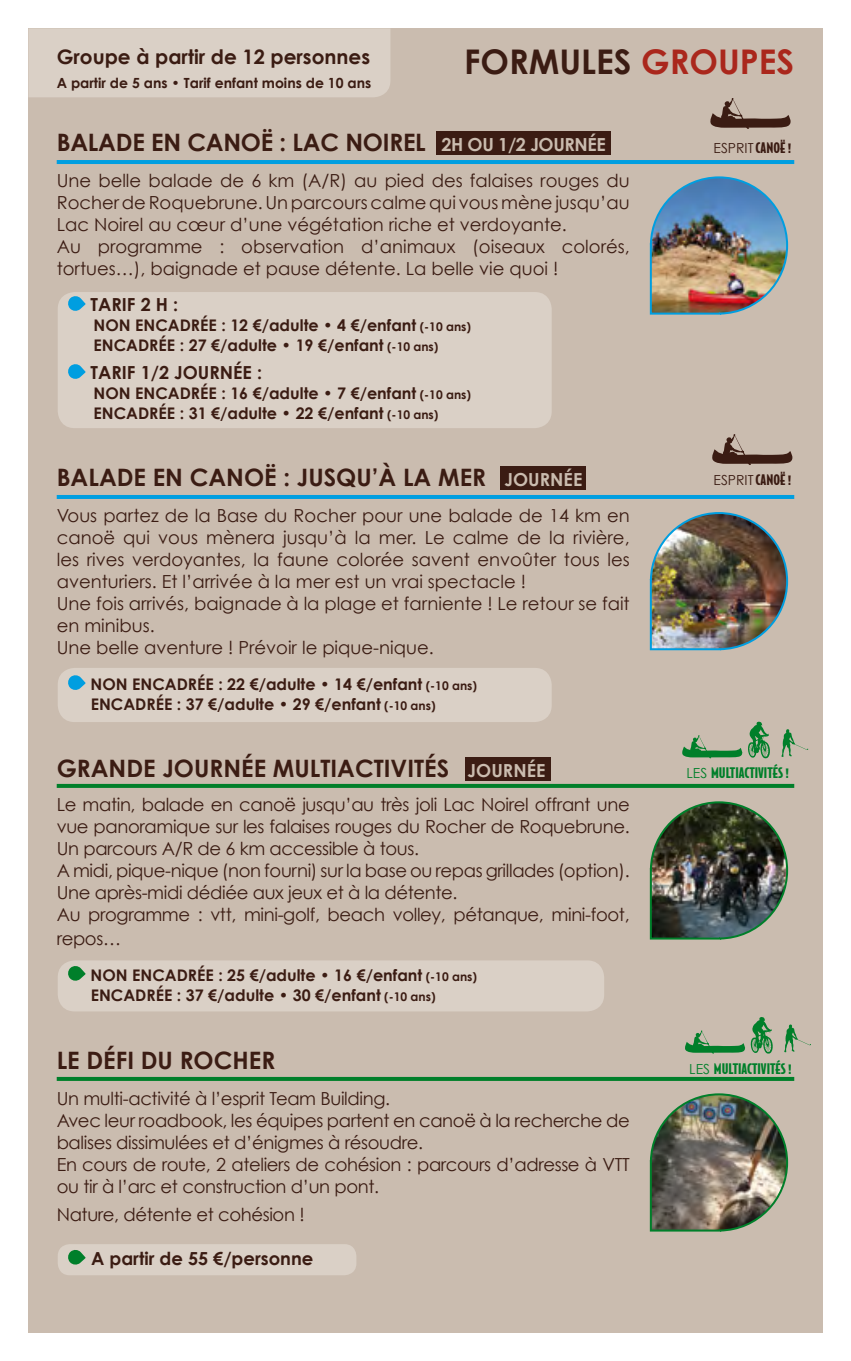
<style>
.page{position:relative;width:851px;height:1361px;background:#fff}
.page>*{position:absolute;margin:0;border:0;box-sizing:border-box;transform-origin:0 0}
.t1{font:700 34px "Century Gothic";color:#3b1c13}
.t2{font:700 24px "Century Gothic";color:#3b1c13}
.t3{font:700 20px "Century Gothic";color:#3b1c13}
.t4{font:18px/22px "Century Gothic";color:#3b1c13}
.t5{font:18px/22px "Century Gothic";letter-spacing:-.02em;color:#3b1c13}
.t6{font:700 18px "Century Gothic";color:#3b1c13}
.t7{font:700 16px/20px "Century Gothic";color:#3b1c13}
.t8{font:700 14px "Century Gothic";color:#3b1c13}
.t9{font:13.8px "Bodega Sans Black Smallcaps";color:#007f2a}
.t10{font:13.8px "Century Gothic";color:#3b1c13}
.s1{color:#aa271c}
.s2{font-size:18px;color:#cabcaf}
.s3{font-size:12px}
.s4{font-family:"Bodega Sans Black Smallcaps"}
.s5{font-family:"Century Gothic"}
</style>
<div class="page">
<div style="left:28px;top:28px;width:794px;height:1304px;background:#cabcaf"></div>
<div style="left:28px;top:28px;width:362px;height:69px;background:#dad0c6"></div>
<svg style="left:710px;top:98px;width:81px;height:31px"></svg>
<hr style="left:57px;top:160px;width:737px;height:4px;background:#009ee0">
<hr style="left:57px;top:495px;width:737px;height:4px;background:#009ee0">
<svg style="left:57px;top:784px;width:591px;height:4px;background:#04802c"></svg>
<svg style="left:57px;top:1077px;width:591px;height:4px;background:#03802c"></svg>
<div style="left:58px;top:1244px;width:298px;height:31px;background:#dad0c6;border-radius:12px"></div>
<div style="left:58px;top:668px;width:493px;height:54px;background:#dad0c6;border-radius:17px"></div>
<div style="left:58px;top:292px;width:493px;height:136px;background:#dad0c6;border-radius:17px"></div>
<div style="left:58px;top:960px;width:546px;height:51px;background:#dad0c6;border-radius:17px"></div>
<img style="left:648px;top:512px;width:162px;height:821px">
<img style="left:649px;top:176px;width:144px;height:289px">
<div style="left:437px;top:132px;width:174px;height:23px;background:#3b1c13"></div>
<div style="left:500px;top:466px;width:85px;height:24px;background:#3b1c13"></div>
<div style="left:465px;top:757px;width:85px;height:24px;background:#3b1c13"></div>
<svg style="left:68px;top:296px;width:18px;height:15px"></svg>
<svg style="left:68px;top:364px;width:18px;height:15px"></svg>
<svg style="left:68px;top:675px;width:18px;height:15px"></svg>
<svg style="left:68px;top:966px;width:18px;height:15px"></svg>
<svg style="left:68px;top:1250px;width:18px;height:15px"></svg>
<p class="t3" style="left:57px;top:44px;width:315px">Groupe à partir de 12 personnes</p>
<p class="t8" style="left:57px;top:74px;width:316px">A partir de 5 ans • Tarif enfant moins de 10 ans</p>
<h1 class="t1" style="left:464px;top:41px;width:331px">FORMULES <span class="s1">GROUPES</span></h1>
<h2 class="t2" style="left:57px;top:127px;width:550px">BALADE EN CANOË : LAC NOIREL <span class="s2">2H ou 1/2 JOURNÉE</span></h2>
<p class="t4" style="left:57px;top:169px;width:574px">U ne belle balade de 6 km (A/R) au pied des falaises rouges du Rocher de Roquebrune. U n parcours calme qui vous mène jusqu’au Lac Noirel au cœur d’une végétation riche et verdoyante.<br>Au programme : observation d’animaux (oiseaux colorés, tortues…), baignade et pause détente. La belle vie quoi !</p>
<p class="t6" style="left:91px;top:293px;width:89px">Tarif 2 H :</p>
<p class="t7" style="left:94px;top:315px;width:379px">NON ENCADRÉE : 12 €/adulte • 4 €/enfant <span class="s3">(-10 ans)<br></span>ENCADRÉE : 27 €/adulte • 19 €/enfant <span class="s3">(-10 ans)</span></p>
<p class="t6" style="left:91px;top:361px;width:173px">Tarif 1/2 JOURNée :</p>
<p class="t7" style="left:94px;top:383px;width:379px">NON ENCADRÉE : 16 €/adulte • 7 €/enfant <span class="s3">(-10 ans)<br></span>ENCADRÉE : 31 €/adulte • 22 €/enfant <span class="s3">(-10 ans)</span></p>
<h2 class="t2" style="left:57px;top:462px;width:527px">BALADE EN CANOË : JUSQU’À LA MER <span class="s2">JOURNÉE</span></h2>
<p class="t4" style="left:57px;top:504px;width:574px">Vous partez de la Base du Rocher pour une balade de 14 km en canoë qui vous mènera jusqu’à la mer. Le calme de la rivière, les rives verdoyantes, la faune colorée savent envoûter tous les aventuriers. Et l’arrivée à la mer est un vrai spectacle !<br>U ne fois arrivés, baignade à la plage et farniente ! Le retour se fait en minibus.<br>U ne belle aventure ! Prévoir le pique-nique.</p>
<p class="t7" style="left:91px;top:674px;width:388px">NON ENCADRÉE : 22 €/adulte • 14 €/enfant <span class="s3">(-10 ans)<br></span>ENCADRÉE : 37 €/adulte • 29 €/enfant <span class="s3">(-10 ans)</span></p>
<h2 class="t2" style="left:57px;top:753px;width:490px">GRANDE JOURNÉE MULTIACTIVITÉS <span class="s2">JOURNÉE</span></h2>
<p class="t5" style="left:57px;top:793px;width:574px">Le matin, balade en canoë jusqu’au très joli Lac Noirel offrant une vue panoramique sur les falaises rouges du Rocher de Roquebrune.<br>U n parcours A/R de 6 km accessible à tous.<br>A midi, pique-nique (non fourni) sur la base ou repas grillades (option).<br>U ne après-midi dédiée aux jeux et à la détente.<br>Au programme : vtt, mini-golf, beach volley, pétanque, mini-foot,</p>
<p class="t4" style="left:57px;top:927px;width:66px">repos…</p>
<p class="t7" style="left:91px;top:964px;width:388px">NON ENCADRÉE : 25 €/adulte • 16 €/enfant <span class="s3">(-10 ans)<br></span>ENCADRÉE : 37 €/adulte • 30 €/enfant <span class="s3">(-10 ans)</span></p>
<h2 class="t2" style="left:57px;top:1045px;width:220px">LE DÉFI DU ROCH ER</h2>
<p class="t5" style="left:57px;top:1087px;width:574px">U n multi-activité à l’esprit Team Building.<br>Avec leur roadbook, les équipes partent en canoë à la recherche de balises dissimulées et d’énigmes à résoudre.<br>En cours de route, 2 ateliers de cohésion : parcours d’adresse à VTT ou tir à l’arc et construction d’un pont.</p>
<p class="t5" style="left:57px;top:1202px;width:249px">N ature, détente et cohésion !</p>
<p class="t6" style="left:91px;top:1246px;width:224px">A partir de 55 €/personne</p>
<p class="t10" style="left:713px;top:139px;width:79px">ESPRIT <span class="s4">CANOË !</span></p>
<p class="t10" style="left:713px;top:471px;width:79px">ESPRIT <span class="s4">CANOË !</span></p>
<p class="t9" style="left:686px;top:763px;width:104px"><span class="s5">LES</span> MULTIACTIVITÉS !</p>
<p class="t9" style="left:689px;top:1060px;width:104px"><span class="s5">LES</span> MULTIACTIVITÉS !</p>
</div>
